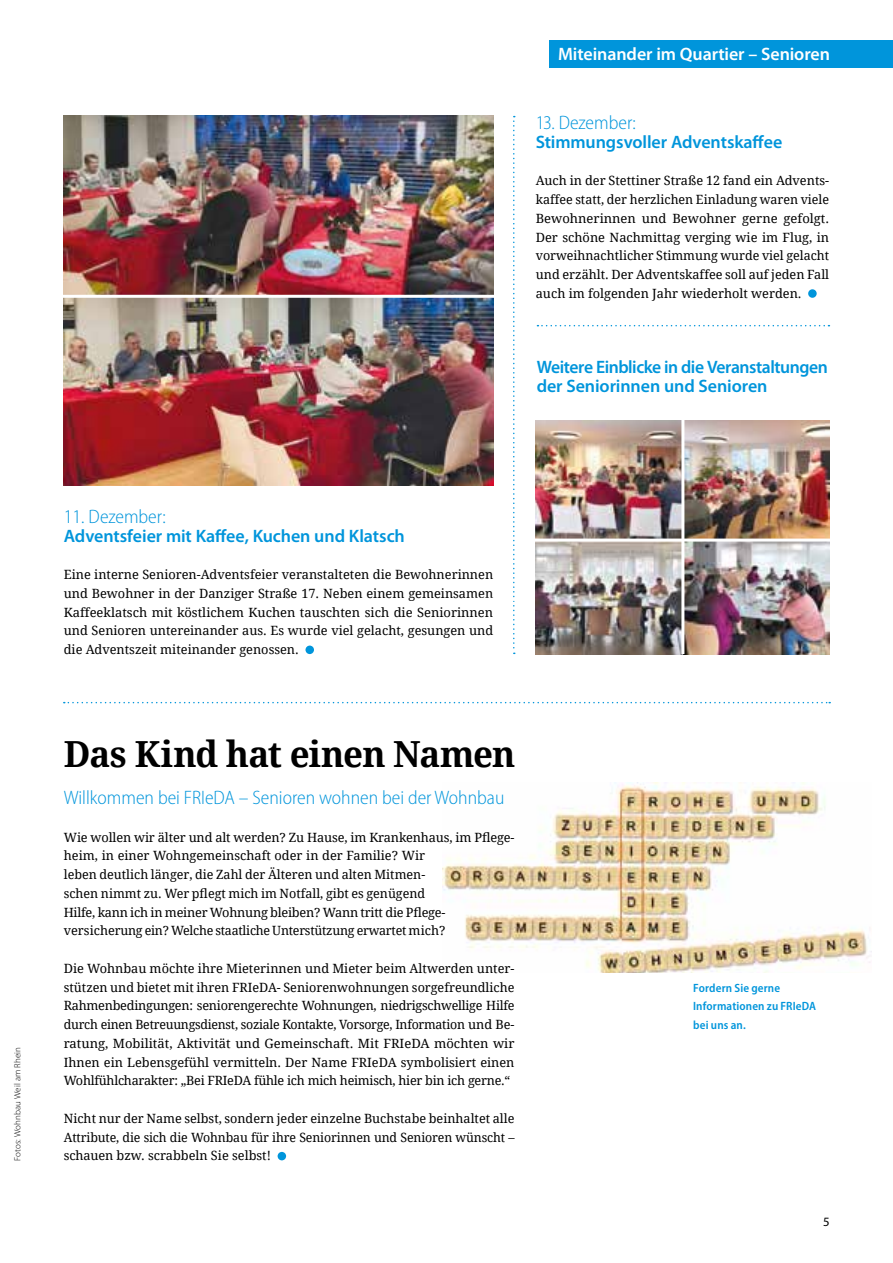
<style>
.page{position:relative;width:893px;height:1263px;background:#fff}
.page>*{position:absolute;margin:0;border:0;box-sizing:border-box;transform-origin:0 0}
.t1{font:700 36px "Droid Serif";letter-spacing:-.025em;color:#000}
.t2{font:300 semi-condensed 19.5px "Myriad Pro";color:#0095db}
.t3{font:600 18px "Myriad Pro";letter-spacing:-.005em;color:#0095db}
.t4{font:600 18px/18.8px "Myriad Pro";letter-spacing:-.025em;color:#0095db}
.t5{font:600 18px "Myriad Pro";letter-spacing:-.005em;color:#fff}
.t6{font:12.75px/18.8px "Droid Serif";color:#000;text-align:justify}
.t7{font:12.75px "Myriad Pro";color:#000}
.t8{font:600 semi-condensed 12px/18.8px "Myriad Pro";letter-spacing:.01em;color:#0095db}
.t9{font:300 9px "Myriad Pro";letter-spacing:.01em;color:#000}
</style>
<div class="page">
<img style="left:443px;top:783px;width:429px;height:189px">
<div style="left:550px;top:40px;width:343px;height:28px;background:#0095db"></div>
<img style="left:64px;top:116px;width:429px;height:179px">
<svg style="left:64px;top:702px;width:766px;height:1px"></svg>
<svg style="left:513px;top:116px;width:2px;height:538px"></svg>
<div style="left:305px;top:645px;width:9px;height:9px;background:#0095db;border-radius:50%"></div>
<div style="left:808px;top:289px;width:9px;height:9px;background:#0095db;border-radius:50%"></div>
<img style="left:684px;top:421px;width:145px;height:118px">
<hr style="left:469px;top:598px;width:371px;height:3px;background:#fff">
<img style="left:64px;top:298px;width:429px;height:187px">
<svg style="left:537px;top:325px;width:292px;height:1px"></svg>
<img style="left:536px;top:421px;width:145px;height:118px">
<img style="left:684px;top:542px;width:145px;height:112px">
<img style="left:536px;top:542px;width:145px;height:112px">
<div style="left:278px;top:1152px;width:8px;height:8px;background:#0095db;border-radius:50%"></div>
<h3 class="t5" style="left:558px;top:43px;width:274px">Miteinander im Quartier – Senioren</h3>
<h2 class="t2" style="left:536px;top:111px;width:102px">13. Dezember:</h2>
<h3 class="t3" style="left:536px;top:130px;width:248px">Stimmungsvoller Adventskaffee</h3>
<p class="t6" style="left:536px;top:171px;width:295px">Auch in der Stettiner Straße 12 fand ein Advents&shy;kaffee statt, der herzlichen Einladung waren viele Bewohnerinnen und Bewohner gerne gefolgt.<br>Der schöne Nachmittag verging wie im Flug, in vorweihnachtlicher Stimmung wurde viel gelacht und erzählt. Der Adventskaffee soll auf jeden Fall auch im folgenden Jahr wiederholt werden.</p>
<h3 class="t4" style="left:537px;top:357px;width:293px">Weitere Einblicke in die Veranstaltungen der Seniorinnen und Senioren</h3>
<p class="t9" style="left:12px;top:1161px;width:116px;rotate:-90deg">Fotos: Wohnbau Weil am Rhein</p>
<h2 class="t2" style="left:64px;top:505px;width:103px">11. Dezember:</h2>
<h3 class="t3" style="left:64px;top:524px;width:343px">Adventsfeier mit Kaffee, Kuchen und Klatsch</h3>
<p class="t6" style="left:64px;top:565px;width:431px">Eine interne Senioren-Adventsfeier veranstalteten die Bewohnerinnen und Bewohner in der Danziger Straße 17. Neben einem gemeinsamen Kaffeeklatsch mit köstlichem Kuchen tauschten sich die Seniorinnen und Senioren untereinander aus. Es wurde viel gelacht, gesungen und die Adventszeit miteinander genossen.</p>
<h1 class="t1" style="left:64px;top:728px;width:453px">Das Kind hat einen Namen</h1>
<h2 class="t2" style="left:64px;top:786px;width:442px">Willkommen bei FRIeDA – Senioren wohnen bei der Wohnbau</h2>
<p class="t6" style="left:64px;top:827px;width:452px;text-align:left">Wie wollen wir älter und alt werden? Zu Hause, im Krankenhaus, im Pflege&shy;heim, in einer Wohngemeinschaft oder in der Familie? Wir<br>leben deutlich länger, die Zahl der Älteren und alten Mitmen-<br>schen nimmt zu. Wer pflegt mich im Notfall, gibt es genügend<br>Hilfe, kann ich in meiner Wohnung bleiben? Wann tritt die Pflege&shy;versicherung ein? Welche staatliche Unterstützung erwartet mich?</p>
<p class="t6" style="left:64px;top:958px;width:452px">Die Wohnbau möchte ihre Mieterinnen und Mieter beim Altwerden unter&shy;stützen und bietet mit ihren FRIeDA- Seniorenwohnungen sorgefreundliche Rahmenbedingungen: seniorengerechte Wohnungen, niedrigschwellige Hilfe durch einen Betreuungsdienst, soziale Kontakte, Vorsorge, Information und Be&shy;ratung, Mobilität, Aktivität und Gemeinschaft. Mit FRIeDA möchten wir Ihnen ein Lebensgefühl vermitteln. Der Name FRIeDA symbolisiert einen Wohlfühlcharakter: „Bei FRIeDA fühle ich mich heimisch, hier bin ich gerne.“</p>
<p class="t6" style="left:64px;top:1108px;width:452px">Nicht nur der Name selbst, sondern jeder einzelne Buchstabe beinhaltet alle Attribute, die sich die Wohnbau für ihre Seniorinnen und Senioren wünscht – schauen bzw. scrabbeln Sie selbst!</p>
<p class="t8" style="left:693px;top:978px;width:124px">Fordern Sie gerne<br>Informationen zu FRIeDA bei uns an.</p>
<p class="t7" style="left:823px;top:1214px;width:8px">5</p>
</div>
